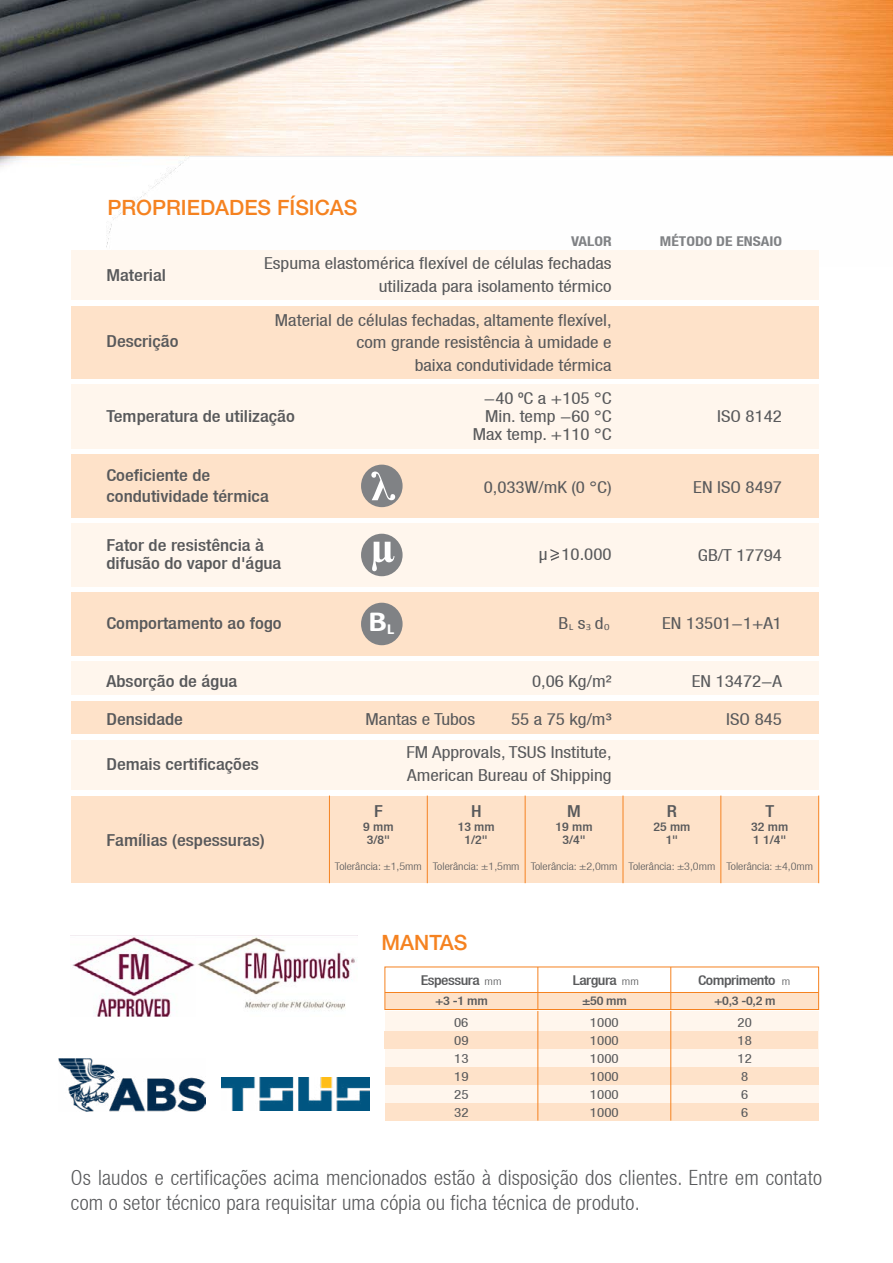
<style>
.page{position:relative;width:893px;height:1263px;background:#fff}
.page>*{position:absolute;margin:0;border:0;box-sizing:border-box;transform-origin:0 0}
.t1{font:700 29.4px "Calibri";color:#fff;scale:1.15 1}
.t2{font:300 condensed 21px/25.2px "Helvetica Neue LT";letter-spacing:.01em;color:#58595b}
.t3{font:500 21px "Helvetica Neue LT";color:#f58220}
.t4{font:condensed 16.5px/22.5px "Helvetica Neue LT";color:#58595b;text-align:right;scale:1.15 1}
.t5{font:500 condensed 16.5px/18px "Helvetica Neue LT";color:#58595b;scale:1.15 1}
.t6{font:500 condensed 13.5px "Helvetica Neue LT";letter-spacing:-.03em;color:#58595b;scale:1.18 1}
.t7{font:700 condensed 13.5px "Helvetica Neue LT";color:#808285;scale:1.15 1}
.t8{font:condensed 12.75px/18px "Helvetica Neue LT";color:#58595b;text-align:justify;scale:1.18 1}
.t9{font:condensed 12.75px/18px "Helvetica Neue LT";color:#58595b;scale:1.16 1}
.t10{font:500 condensed 12px/13.5px "Helvetica Neue LT";color:#58595b;text-align:center;scale:1.15 1}
.t11{font:500 condensed 12px "Helvetica Neue LT";color:#58595b;scale:1.18 1}
.t12{font:300 condensed 10.5px "Helvetica Neue LT";color:#58595b;scale:1.15 1}
.s1{font-weight:300;font-size:10.5px}
</style>
<div class="page">
<img style="left:0;top:0;width:893px;height:247px">
<div style="left:71px;top:701px;width:748px;height:33px;background:#fee2c9"></div>
<div style="left:71px;top:795px;width:748px;height:87px;background:#fee2c9"></div>
<hr style="left:427px;top:795px;width:1px;height:88px;background:#f58220">
<hr style="left:525px;top:795px;width:1px;height:88px;background:#f58220">
<hr style="left:623px;top:795px;width:1px;height:88px;background:#f58220">
<hr style="left:721px;top:795px;width:1px;height:88px;background:#f58220">
<hr style="left:329px;top:795px;width:1px;height:88px;background:#f58220">
<hr style="left:818px;top:795px;width:1px;height:88px;background:#f58220">
<div style="left:71px;top:740px;width:748px;height:49px;background:#fff6ed"></div>
<div style="left:71px;top:523px;width:748px;height:63px;background:#fff6ed"></div>
<svg style="left:550px;top:549px;width:9px;height:12px"></svg>
<div style="left:361px;top:534px;width:42px;height:42px;background:#808285;border-radius:50%"></div>
<svg style="left:372px;top:542px;width:22px;height:29px"></svg>
<div style="left:71px;top:384px;width:748px;height:64px;background:#fff6ed"></div>
<div style="left:71px;top:454px;width:748px;height:63px;background:#fee2c9"></div>
<div style="left:361px;top:465px;width:42px;height:42px;background:#808285;border-radius:50%"></div>
<svg style="left:371px;top:471px;width:24px;height:29px"></svg>
<div style="left:71px;top:592px;width:748px;height:63px;background:#fee2c9"></div>
<div style="left:361px;top:603px;width:42px;height:42px;background:#808285;border-radius:50%"></div>
<div style="left:71px;top:661px;width:748px;height:34px;background:#fff6ed"></div>
<div style="left:71px;top:250px;width:748px;height:50px;background:#fff6ed"></div>
<div style="left:71px;top:306px;width:748px;height:72px;background:#fee2c9"></div>
<div style="left:385px;top:992px;width:434px;height:17px;background:#fee2c9"></div>
<div style="left:385px;top:1011px;width:434px;height:110px;background:#fff6ed"></div>
<div style="left:384px;top:1032px;width:434px;height:17px;background:#fee2c9"></div>
<div style="left:385px;top:1068px;width:433px;height:17px;background:#fee2c9"></div>
<div style="left:385px;top:1104px;width:433px;height:17px;background:#fee2c9"></div>
<hr style="left:538px;top:967px;width:1px;height:43px;background:#f58220">
<hr style="left:538px;top:1011px;width:1px;height:109px;background:#f58220">
<hr style="left:670px;top:1011px;width:1px;height:109px;background:#f58220">
<hr style="left:670px;top:967px;width:1px;height:43px;background:#f58220">
<div style="left:385px;top:967px;width:434px;height:43px;border:1px solid #f58220"></div>
<hr style="left:385px;top:992px;width:434px;height:1px;background:#f58220">
<img style="left:59px;top:1058px;width:146px;height:54px">
<img style="left:71px;top:935px;width:286px;height:82px">
<img style="left:222px;top:1077px;width:147px;height:34px">
<p class="t3" style="left:107px;top:195px;width:252px">PROPRIEDADES FÍSICAS</p>
<p class="t5" style="left:106px;top:265px;width:53px">Material</p>
<p class="t5" style="left:106px;top:332px;width:64px">Descrição</p>
<p class="t7" style="left:571px;top:233px;width:37px">VALOR</p>
<p class="t7" style="left:660px;top:233px;width:108px">MÉTODO DE ENSAIO</p>
<p class="t4" style="left:264px;top:252px;width:304px">Espuma elastomérica flexível de células fechadas utilizada para isolamento térmico</p>
<p class="t4" style="left:275px;top:309px;width:294px">Material de células fechadas, altamente flexível, com grande resistência à umidade e<br>baixa condutividade térmica</p>
<p class="t5" style="left:106px;top:406px;width:165px">Temperatura de utilização</p>
<p class="t5" style="left:106px;top:464px;width:143px;line-height:21px">Coeficiente de condutividade térmica</p>
<p class="t4" style="left:473px;top:389px;width:122px;line-height:18px">-40 ºC a +105 °C<br>Min. temp -60 °C<br>Max temp. +110 °C</p>
<p class="t4" style="left:717px;top:405px;width:58px">ISO 8142</p>
<p class="t4" style="left:484px;top:476px;width:113px">0,033W/mK (0 °C)</p>
<p class="t4" style="left:693px;top:476px;width:79px">EN ISO 8497</p>
<p class="t5" style="left:106px;top:536px;width:154px">Fator de resistência à difusão do vapor d'água</p>
<p class="t4" style="left:539px;top:543px;width:65px">µ 10.000</p>
<p class="t4" style="left:698px;top:544px;width:75px">GB/T 17794</p>
<p class="t5" style="left:106px;top:614px;width:154px">Comportamento ao fogo</p>
<h1 class="t1" style="left:368px;top:601px;width:24px">B<sub>L</sub></h1>
<p class="t4" style="left:558px;top:611px;width:46px">B<sub>L</sub> s<sub>3</sub> d<sub>0</sub></p>
<p class="t4" style="left:662px;top:612px;width:106px">EN 13501-1+A1</p>
<p class="t5" style="left:107px;top:672px;width:115px">Absorção de água</p>
<p class="t4" style="left:532px;top:670px;width:71px">0,06 Kg/m²</p>
<p class="t4" style="left:692px;top:670px;width:80px">EN 13472-A</p>
<p class="t5" style="left:106px;top:710px;width:68px">Densidade</p>
<p class="t4" style="left:366px;top:708px;width:97px">Mantas e Tubos</p>
<p class="t4" style="left:511px;top:708px;width:89px">55 a 75 kg/m³</p>
<p class="t4" style="left:726px;top:708px;width:50px">ISO 845</p>
<p class="t5" style="left:106px;top:755px;width:134px">Demais certificações</p>
<p class="t4" style="left:406px;top:741px;width:180px;text-align:left">FM Approvals, TSUS Institute,<br>American Bureau of Shipping</p>
<p class="t5" style="left:374px;top:802px;width:9px">F</p>
<p class="t5" style="left:471px;top:802px;width:11px">H</p>
<p class="t5" style="left:567px;top:802px;width:13px">M</p>
<p class="t5" style="left:667px;top:802px;width:10px">R</p>
<p class="t5" style="left:765px;top:802px;width:9px">T</p>
<p class="t5" style="left:106px;top:831px;width:139px">Famílias (espessuras)</p>
<p class="t10" style="left:363px;top:820px;width:28px;text-align:left">9 mm<br>3/8"</p>
<p class="t12" style="left:335px;top:860px;width:77px">Tolerância: ±1,5mm</p>
<p class="t10" style="left:458px;top:820px;width:34px">13 mm<br>1/2"</p>
<p class="t12" style="left:433px;top:860px;width:77px">Tolerância: ±1,5mm</p>
<p class="t10" style="left:556px;top:820px;width:34px">19 mm<br>3/4"</p>
<p class="t12" style="left:531px;top:860px;width:77px">Tolerância: ±2,0mm</p>
<p class="t10" style="left:653px;top:820px;width:34px">25 mm<br>1"</p>
<p class="t12" style="left:629px;top:860px;width:77px">Tolerância: ±3,0mm</p>
<p class="t10" style="left:751px;top:820px;width:34px;text-align:left">32 mm<br>1 1/4"</p>
<p class="t12" style="left:726px;top:860px;width:77px">Tolerância: ±4,0mm</p>
<p class="t3" style="left:381px;top:930px;width:87px">MANTAS</p>
<p class="t6" style="left:421px;top:972px;width:70px">Espessura <span class="s1">mm</span></p>
<p class="t6" style="left:573px;top:972px;width:57px">Largura <span class="s1">mm</span></p>
<p class="t6" style="left:698px;top:972px;width:80px">Comprimento <span class="s1">m</span></p>
<p class="t8" style="left:454px;top:1013px;width:14px">06<br>09<br>13<br>19<br>25<br>32</p>
<p class="t8" style="left:590px;top:1013px;width:26px">1000<br>1000<br>1000<br>1000<br>1000<br>1000</p>
<p class="t9" style="left:738px;top:1013px;width:14px">20<br>18<br>12<br>8<br>6<br>6</p>
<p class="t11" style="left:435px;top:994px;width:46px">+3 -1 mm</p>
<p class="t11" style="left:582px;top:994px;width:40px">±50 mm</p>
<p class="t11" style="left:714px;top:994px;width:54px">+0,3 -0,2 m</p>
<p class="t2" style="left:71px;top:1164px;width:752px">Os laudos e certificações acima mencionados estão à disposição dos clientes. Entre em contato com o setor técnico para requisitar uma cópia ou ficha técnica de produto.</p>
</div>
